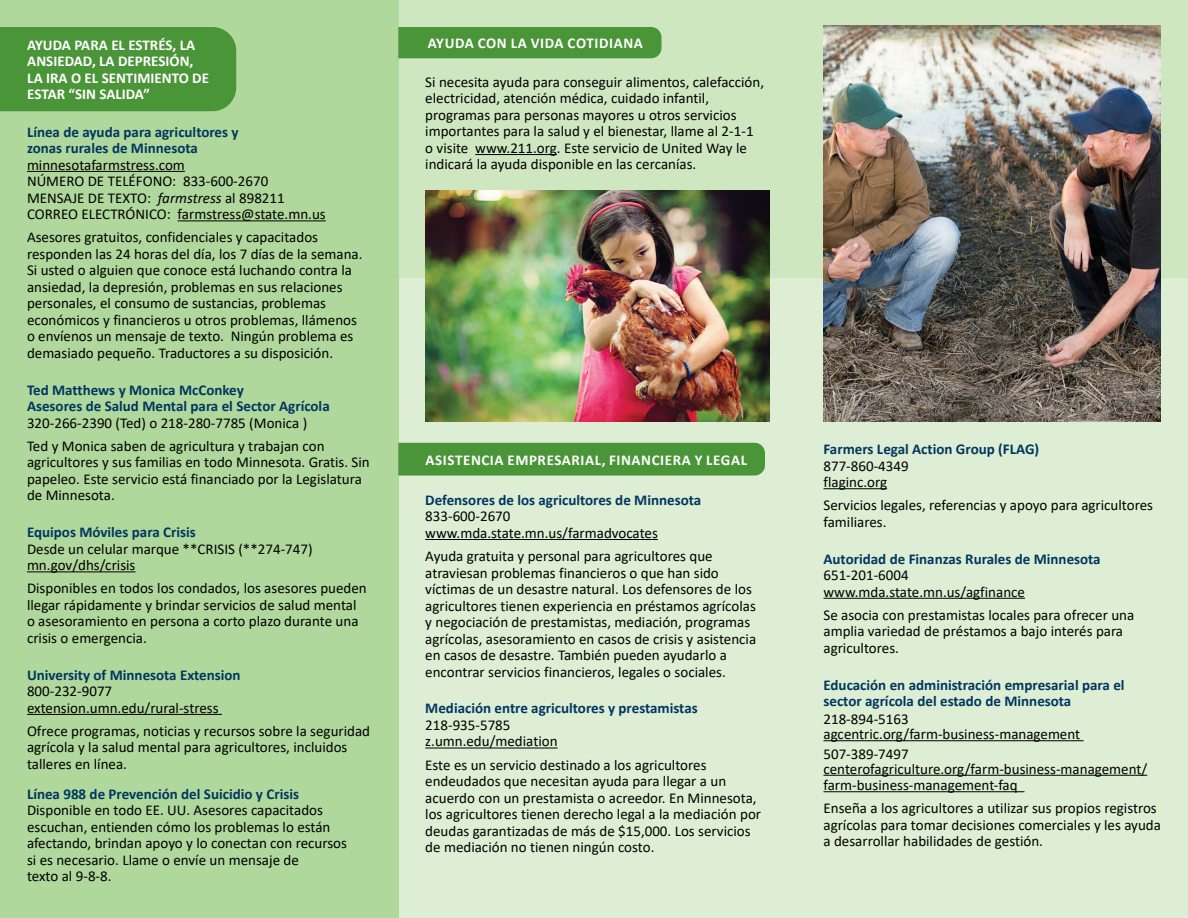
<style>
.page{position:relative;width:1188px;height:918px;background:#fff}
.page>*{position:absolute;margin:0;border:0;box-sizing:border-box;transform-origin:0 0}
.t1{font:15px/16.5px "Calibri";color:#000}
.t2{font:700 15px/16.5px "Calibri";color:#003660}
.t3{font:700 15px/16.5px "Calibri";color:#fff}
.t4{font:700 15px "Calibri";letter-spacing:.04em;color:#fff}
.s1{font-style:italic}
</style>
<div class="page">
<div style="left:387px;top:254px;width:801px;height:664px;background:#deeed4"></div>
<div style="left:387px;top:0;width:801px;height:278px;background:#cfe7c1"></div>
<div style="left:0;top:0;width:398px;height:918px;background:#b1d89c"></div>
<div style="left:398px;top:443px;width:367px;height:33px;background:#4a9537"></div>
<div style="left:398px;top:27px;width:264px;height:31px;background:#4a9537"></div>
<div style="left:0;top:27px;width:236px;height:84px;background:#4a9537"></div>
<img style="left:824px;top:26px;width:337px;height:396px">
<hr style="left:27px;top:171px;width:158px;height:1px;background:#000">
<hr style="left:178px;top:220px;width:148px;height:1px;background:#000">
<hr style="left:27px;top:571px;width:109px;height:1px;background:#000">
<hr style="left:27px;top:714px;width:195px;height:1px;background:#000">
<img style="left:425px;top:190px;width:345px;height:232px">
<hr style="left:475px;top:154px;width:82px;height:1px;background:#000">
<hr style="left:425px;top:539px;width:233px;height:1px;background:#000">
<hr style="left:425px;top:748px;width:133px;height:1px;background:#000">
<hr style="left:824px;top:488px;width:63px;height:1px;background:#000">
<hr style="left:824px;top:598px;width:201px;height:1px;background:#000">
<hr style="left:824px;top:740px;width:260px;height:1px;background:#000">
<hr style="left:824px;top:775px;width:323px;height:1px;background:#000">
<hr style="left:824px;top:791px;width:200px;height:1px;background:#000">
<p class="t3" style="left:27px;top:37px;width:183px">AYUDA PARA EL ESTRÉS, LA<br>ANSIEDAD, LA DEPRESIÓN,<br>LA IRA O EL SENTIMIENTO DE<br>ESTAR “SIN SALIDA”</p>
<p class="t4" style="left:428px;top:33px;width:217px">AYUDA CON LA VIDA COTIDIANA</p>
<p class="t1" style="left:425px;top:73px;width:340px">Si necesita ayuda para conseguir alimentos, calefacción, electricidad, atención médica, cuidado infantil, programas para personas mayores u otros servicios importantes para la salud y el bienestar, llame al 2-1-1 o visite www.211.org. Este servicio de United Way le indicará la ayuda disponible en las cercanías.</p>
<p class="t2" style="left:27px;top:123px;width:213px">Línea de ayuda para agricultores y zonas rurales de Minnesota</p>
<p class="t1" style="left:27px;top:156px;width:300px">minnesotafarmstress.com<br>NÚMERO DE TELÉFONO: 833-600-2670<br>MENSAJE DE TEXTO: <span class="s1">farmstress</span> al 898211<br>CORREO ELECTRÓNICO: farmstress@state.mn.us</p>
<p class="t1" style="left:27px;top:229px;width:337px">Asesores gratuitos, confidenciales y capacitados responden las 24 horas del día, los 7 días de la semana.<br>Si usted o alguien que conoce está luchando contra la ansiedad, la depresión, problemas en sus relaciones personales, el consumo de sustancias, problemas económicos y financieros u otros problemas, llámenos o envíenos un mensaje de texto. Ningún problema es demasiado pequeño. Traductores a su disposición.</p>
<p class="t2" style="left:27px;top:381px;width:304px">Ted Matthews y Monica McConkey<br>Asesores de Salud Mental para el Sector Agrícola</p>
<p class="t1" style="left:27px;top:411px;width:299px;line-height:23.2px">320-266-2390 (Ted) o 218-280-7785 (Monica )<br>Ted y Monica saben de agricultura y trabajan con</p>
<p class="t1" style="left:27px;top:454px;width:344px">agricultores y sus familias en todo Minnesota. Gratis. Sin papeleo. Este servicio está financiado por la Legislatura de Minnesota.</p>
<p class="t2" style="left:27px;top:524px;width:170px">Equipos Móviles para Crisis</p>
<p class="t1" style="left:27px;top:540px;width:287px">Desde un celular marque **CRISIS (**274-747) mn.gov/dhs/crisis</p>
<p class="t1" style="left:27px;top:580px;width:341px">Disponibles en todos los condados, los asesores pueden llegar rápidamente y brindar servicios de salud mental o asesoramiento en persona a corto plazo durante una crisis o emergencia.</p>
<p class="t2" style="left:27px;top:666px;width:215px">University of Minnesota Extension</p>
<p class="t1" style="left:27px;top:683px;width:193px">800-232-9077 extension.umn.edu/rural-stress</p>
<p class="t1" style="left:27px;top:722px;width:345px">Ofrece programas, noticias y recursos sobre la seguridad agrícola y la salud mental para agricultores, incluidos talleres en línea.</p>
<p class="t2" style="left:27px;top:786px;width:274px">Línea 988 de Prevención del Suicidio y Crisis</p>
<p class="t1" style="left:27px;top:802px;width:322px">Disponible en todo EE. UU. Asesores capacitados escuchan, entienden cómo los problemas lo están afectando, brindan apoyo y lo conectan con recursos si es necesario. Llame o envíe un mensaje de<br>texto al 9-8-8.</p>
<p class="t4" style="left:426px;top:449px;width:323px">ASISTENCIA EMPRESARIAL, FINANCIERA Y LEGAL</p>
<p class="t2" style="left:425px;top:491px;width:277px">Defensores de los agricultores de Minnesota</p>
<p class="t1" style="left:425px;top:508px;width:234px">833-600-2670 www.mda.state.mn.us/farmadvocates</p>
<p class="t1" style="left:425px;top:547px;width:332px">Ayuda gratuita y personal para agricultores que atraviesan problemas financieros o que han sido víctimas de un desastre natural. Los defensores de los agricultores tienen experiencia en préstamos agrícolas y negociación de prestamistas, mediación, programas agrícolas, asesoramiento en casos de crisis y asistencia en casos de desastre. También pueden ayudarlo a encontrar servicios financieros, legales o sociales.</p>
<p class="t2" style="left:425px;top:700px;width:274px">Mediación entre agricultores y prestamistas</p>
<p class="t1" style="left:425px;top:716px;width:134px">218-935-5785 z.umn.edu/mediation</p>
<p class="t1" style="left:425px;top:756px;width:337px">Este es un servicio destinado a los agricultores endeudados que necesitan ayuda para llegar a un acuerdo con un prestamista o acreedor. En Minnesota, los agricultores tienen derecho legal a la mediación por deudas garantizadas de más de $15,000. Los servicios de mediación no tienen ningún costo.</p>
<p class="t2" style="left:824px;top:441px;width:217px">Farmers Legal Action Group (FLAG)</p>
<p class="t1" style="left:824px;top:457px;width:87px">877-860-4349 flaginc.org</p>
<p class="t1" style="left:824px;top:497px;width:331px">Servicios legales, referencias y apoyo para agricultores familiares.</p>
<p class="t2" style="left:824px;top:550px;width:279px">Autoridad de Finanzas Rurales de Minnesota</p>
<p class="t1" style="left:824px;top:566px;width:203px">651-201-6004 www.mda.state.mn.us/agfinance</p>
<p class="t1" style="left:824px;top:606px;width:312px">Se asocia con prestamistas locales para ofrecer una amplia variedad de préstamos a bajo interés para agricultores.</p>
<p class="t2" style="left:824px;top:676px;width:303px">Educación en administración empresarial para el sector agrícola del estado de Minnesota</p>
<p class="t1" style="left:824px;top:711px;width:258px;line-height:15px">218-894-5163 agcentric.org/farm-business-management</p>
<p class="t1" style="left:824px;top:746px;width:325px;line-height:15px">507-389-7497 centerofagriculture.org/farm-business-management/</p>
<p class="t1" style="left:824px;top:773px;width:335px;line-height:23.2px">farm-business-management-faq<br>Enseña a los agricultores a utilizar sus propios registros</p>
<p class="t1" style="left:824px;top:816px;width:339px">agrícolas para tomar decisiones comerciales y les ayuda a desarrollar habilidades de gestión.</p>
</div>
